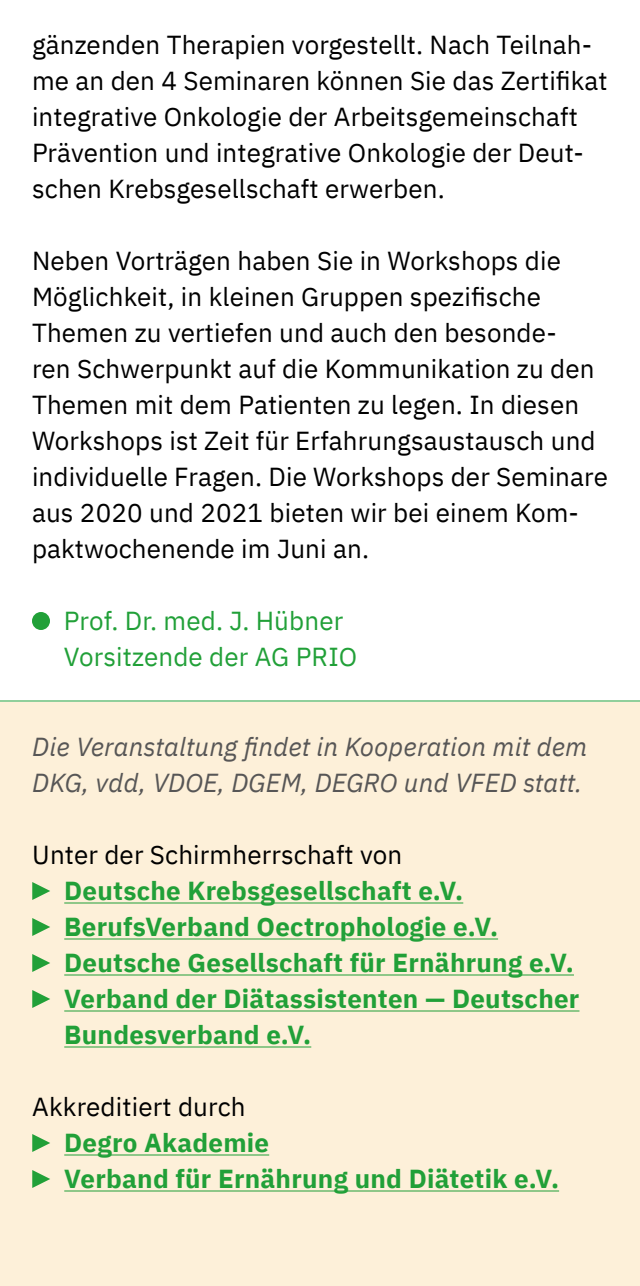
<style>
.page{position:relative;width:640px;height:1286px;background:#fff}
.page>*{position:absolute;margin:0;border:0;box-sizing:border-box;transform-origin:0 0}
.t1{font:26px/36px "IBM Plex Sans";letter-spacing:.005em;color:#000}
.t2{font:700 26px/36px "IBM Plex Sans";letter-spacing:.01em;color:#21a038}
.t3{font:italic 26px/36px "IBM Plex Sans";letter-spacing:.005em;color:#575656}
.t4{font:26px/36px "IBM Plex Sans";letter-spacing:.005em;color:#21a038}
</style>
<div class="page">
<div style="left:0;top:702px;width:640px;height:583px;background:#fdf0d9"></div>
<hr style="left:0;top:700px;width:640px;height:2px;background:#90cf9c">
<div style="left:32px;top:612px;width:18px;height:18px;background:#21a038;border-radius:50%"></div>
<hr style="left:64px;top:903px;width:399px;height:1px;background:#21a038">
<hr style="left:64px;top:939px;width:434px;height:1px;background:#21a038">
<hr style="left:64px;top:975px;width:510px;height:1px;background:#21a038">
<hr style="left:64px;top:1010px;width:515px;height:2px;background:#21a038">
<hr style="left:64px;top:1046px;width:247px;height:2px;background:#21a038">
<hr style="left:64px;top:1154px;width:205px;height:2px;background:#21a038">
<hr style="left:64px;top:1190px;width:495px;height:2px;background:#21a038">
<svg style="left:32px;top:882px;width:18px;height:18px"></svg>
<svg style="left:32px;top:918px;width:18px;height:18px"></svg>
<svg style="left:32px;top:954px;width:18px;height:18px"></svg>
<svg style="left:32px;top:990px;width:18px;height:18px"></svg>
<svg style="left:32px;top:1134px;width:18px;height:18px"></svg>
<svg style="left:32px;top:1170px;width:18px;height:18px"></svg>
<p class="t1" style="left:32px;top:25px;width:577px">gänzenden Therapien vorgestellt. Nach Teilnah&shy;me an den 4 Seminaren können Sie das Zertifikat integrative Onkologie der Arbeitsgemeinschaft Prävention und integrative Onkologie der Deut&shy;schen Krebsgesellschaft erwerben.</p>
<p class="t1" style="left:32px;top:241px;width:578px">Neben Vorträgen haben Sie in Workshops die Möglichkeit, in kleinen Gruppen spezifische Themen zu vertiefen und auch den besonde-<br>ren Schwerpunkt auf die Kommunikation zu den Themen mit dem Patienten zu legen. In diesen Workshops ist Zeit für Erfahrungsaustausch und individuelle Fragen. Die Workshops der Seminare aus 2020 und 2021 bieten wir bei einem Kom&shy;paktwochenende im Juni an.</p>
<p class="t4" style="left:64px;top:601px;width:295px">Prof. Dr. med. J. Hübner<br>Vorsitzende der AG PRIO</p>
<p class="t3" style="left:32px;top:727px;width:556px">Die Veranstaltung findet in Kooperation mit dem<br>DKG, vdd, VDOE, DGEM, DEGRO und VFED statt.</p>
<p class="t1" style="left:32px;top:835px;width:371px">Unter der Schirmherrschaft von</p>
<p class="t2" style="left:64px;top:871px;width:517px">Deutsche Krebsgesellschaft e.V.<br>BerufsVerband Oectrophologie e.V.<br>Deutsche Gesellschaft für Ernährung e.V.<br>Verband der Diätassistenten — Deutscher Bundesverband e.V.</p>
<p class="t1" style="left:32px;top:1087px;width:215px">Akkreditiert durch</p>
<p class="t2" style="left:64px;top:1123px;width:496px">Degro Akademie<br>Verband für Ernährung und Diätetik e.V.</p>
</div>
